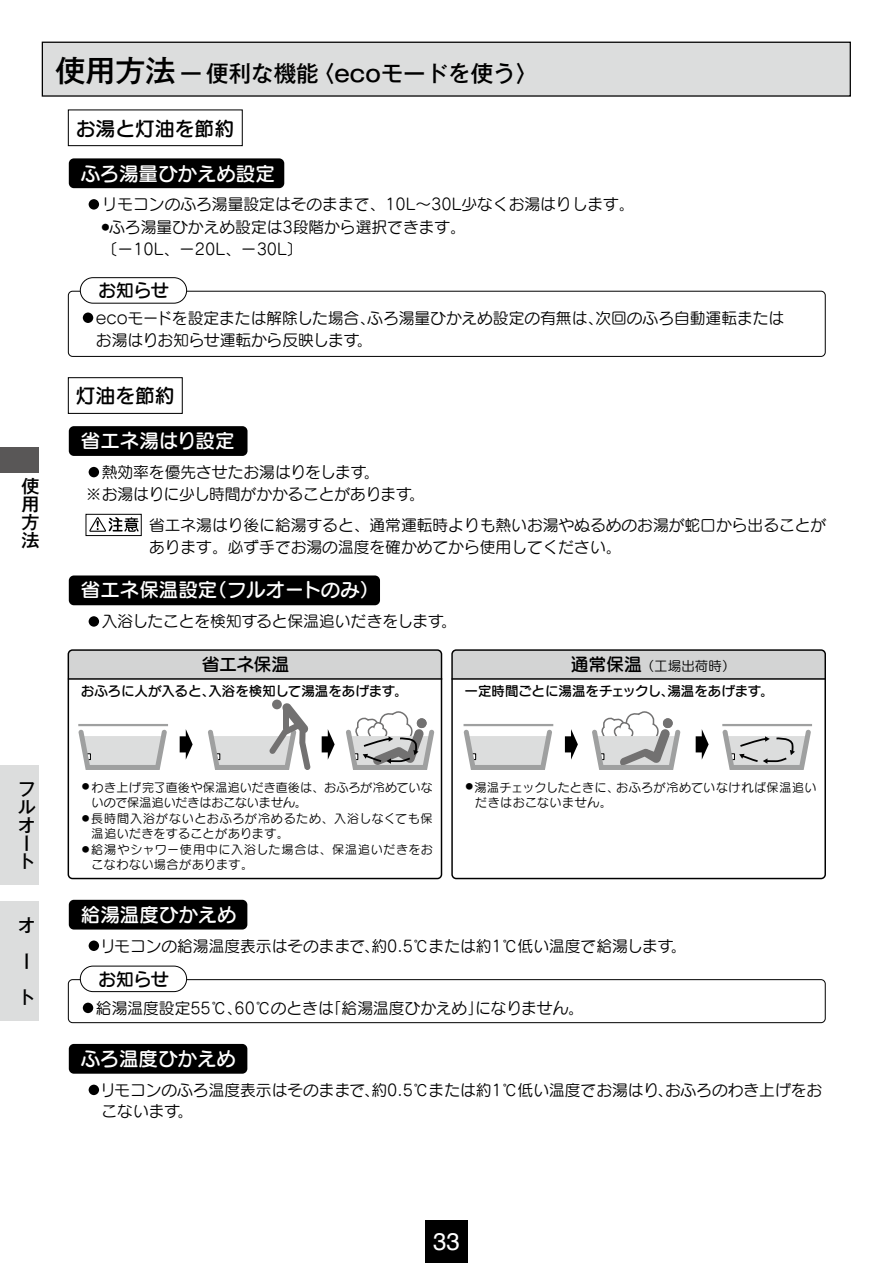
<style>
.page{position:relative;width:893px;height:1263px;background:#fff}
.page>*{position:absolute;margin:0;border:0;box-sizing:border-box;transform-origin:0 0}
.t1{font:24.15px "Helvetica";color:#fff}
.t2{font:500 22.5px "Gothic MB101";color:#000}
.t3{font:19.8px "Seurat Pro DB";color:#000}
.t4{font:19.5px "Seurat Pro DB";color:#fff}
.t5{font:18px "Seurat Pro DB";letter-spacing:-.02em;color:#000}
.t6{font:500 18px/18px "Gothic MB101";color:#000}
.t7{font:15.75px/22.4px "Seurat Pro M";color:#000}
.t8{font:13.5px "Seurat Pro DB";color:#000}
.t9{font:13.5px "Seurat Pro M";letter-spacing:.005em;color:#000}
.t10{font:12px/15.3px "Seurat Pro M";letter-spacing:.005em;color:#000}
.t11{font:12px/15.3px "Seurat Pro M";letter-spacing:.045em;color:#000}
.t12{font:12px/15.3px "Seurat Pro M";letter-spacing:.05em;color:#000}
.t13{font:12px/15.3px "Seurat Pro M";letter-spacing:.025em;color:#000}
.s1{font-size:30px}
.s2{font-family:"Seurat Pro DB";font-size:18px}
</style>
<div class="page">
<div style="left:425px;top:1220px;width:43px;height:43px;background:#000"></div>
<div style="left:0;top:447px;width:38px;height:26px;background:#595757"></div>
<div style="left:0;top:765px;width:38px;height:119px;background:#dcdddd"></div>
<div style="left:0;top:901px;width:38px;height:119px;background:#dcdddd"></div>
<div style="left:69px;top:426px;width:179px;height:30px;background:#000;border-radius:5px"></div>
<div style="left:84px;top:463px;width:19px;height:19px;border:4px solid #fff;border-radius:50%"></div>
<div style="left:68px;top:377px;width:115px;height:37px;border:1px solid #000"></div>
<div style="left:69px;top:158px;width:215px;height:30px;background:#000;border-radius:5px"></div>
<div style="left:68px;top:291px;width:758px;height:66px;border:1px solid #000;border-radius:4px"></div>
<div style="left:80px;top:278px;width:107px;height:25px;background:#fff;border-radius:13px"></div>
<div style="left:80px;top:277px;width:107px;height:27px;border:1px solid #000;border-radius:13px"></div>
<div style="left:79px;top:308px;width:19px;height:19px;border:4px solid #fff;border-radius:50%"></div>
<div style="left:68px;top:979px;width:758px;height:44px;border:1px solid #000;border-radius:4px"></div>
<div style="left:80px;top:966px;width:107px;height:25px;background:#fff;border-radius:13px"></div>
<div style="left:80px;top:966px;width:107px;height:26px;border:1px solid #000;border-radius:13px"></div>
<div style="left:79px;top:998px;width:19px;height:19px;border:4px solid #fff;border-radius:50%"></div>
<svg style="left:89px;top:517px;width:50px;height:15px"></svg>
<div style="left:86px;top:514px;width:55px;height:22px;border:1px solid #000"></div>
<div style="left:69px;top:575px;width:311px;height:30px;background:#000;border-radius:5px"></div>
<div style="left:84px;top:612px;width:19px;height:19px;border:4px solid #fff;border-radius:50%"></div>
<div style="left:69px;top:900px;width:178px;height:29px;background:#000;border-radius:5px"></div>
<div style="left:84px;top:936px;width:19px;height:19px;border:4px solid #fff;border-radius:50%"></div>
<div style="left:69px;top:1044px;width:178px;height:30px;background:#000;border-radius:5px"></div>
<div style="left:84px;top:1080px;width:19px;height:19px;border:4px solid #fff;border-radius:50%"></div>
<div style="left:68px;top:109px;width:175px;height:37px;border:1px solid #000"></div>
<div style="left:84px;top:195px;width:19px;height:19px;border:4px solid #fff;border-radius:50%"></div>
<div style="left:71px;top:652px;width:368px;height:25px;background:#d3d4d4"></div>
<div style="left:69px;top:651px;width:372px;height:28px;border:3px solid #d3d4d4"></div>
<div style="left:68px;top:649px;width:374px;height:230px;border:1px solid #000;border-radius:4px"></div>
<hr style="left:69px;top:678px;width:372px;height:2px;background:#000">
<div style="left:454px;top:652px;width:369px;height:25px;background:#d3d4d4"></div>
<div style="left:453px;top:651px;width:372px;height:28px;border:3px solid #d3d4d4"></div>
<div style="left:451px;top:649px;width:375px;height:230px;border:1px solid #000;border-radius:4px"></div>
<hr style="left:452px;top:678px;width:373px;height:2px;background:#000">
<svg style="left:180px;top:729px;width:13px;height:31px"></svg>
<svg style="left:322px;top:729px;width:13px;height:31px"></svg>
<svg style="left:78px;top:729px;width:89px;height:41px"></svg>
<hr style="left:78px;top:724px;width:90px;height:2px;background:#9fa0a0">
<svg style="left:272px;top:699px;width:10px;height:10px"></svg>
<svg style="left:208px;top:703px;width:103px;height:67px"></svg>
<svg style="left:346px;top:711px;width:88px;height:59px"></svg>
<svg style="left:565px;top:729px;width:13px;height:31px"></svg>
<svg style="left:696px;top:729px;width:13px;height:31px"></svg>
<svg style="left:464px;top:729px;width:88px;height:41px"></svg>
<hr style="left:464px;top:724px;width:89px;height:2px;background:#9fa0a0">
<hr style="left:722px;top:724px;width:90px;height:2px;background:#9fa0a0">
<svg style="left:592px;top:711px;width:88px;height:59px"></svg>
<svg style="left:722px;top:729px;width:89px;height:41px"></svg>
<div style="left:42px;top:42px;width:808px;height:54px;background:#dcdddd"></div>
<div style="left:42px;top:42px;width:809px;height:55px;border:1px solid #000"></div>
<p class="t6" style="left:22px;top:475px;width:19px;text-align:justify">使用方法</p>
<h2 class="t2" style="left:56px;top:58px;width:484px"><span class="s1">使用方法</span>ー便利な機能〈ecoモードを使う〉</h2>
<p class="t3" style="left:76px;top:115px;width:160px">お湯と灯油を節約</p>
<p class="t4" style="left:81px;top:161px;width:196px">ふろ湯量ひかえめ設定</p>
<p class="t7" style="left:86px;top:193px;width:550px">●リモコンのふろ湯量設定はそのままで、10L～30L少なくお湯はりします。</p>
<p class="t7" style="left:86px;top:215px;width:381px;text-indent:16px"><sup>●</sup>ふろ湯量ひかえめ設定は3段階から選択できます。　〔ー10L、ー20L、ー30L〕</p>
<p class="t5" style="left:98px;top:279px;width:72px">お知らせ</p>
<p class="t7" style="left:80px;top:306px;width:706px">●ecoモードを設定または解除した場合、ふろ湯量ひかえめ設定の有無は、次回のふろ自動運転または　お湯はりお知らせ運転から反映します。</p>
<p class="t3" style="left:76px;top:383px;width:100px">灯油を節約</p>
<p class="t4" style="left:81px;top:428px;width:155px">省エネ湯はり設定</p>
<p class="t7" style="left:86px;top:460px;width:340px">●熱効率を優先させたお湯はりをします。<br>※お湯はりに少し時間がかかることがあります。</p>
<p class="t7" style="left:149px;top:513px;width:679px">省エネ湯はり後に給湯すると、通常運転時よりも熱いお湯やぬるめのお湯が蛇口から出ることがあります。必ず手でお湯の温度を確かめてから使用してください。</p>
<p class="t4" style="left:81px;top:577px;width:300px">省エネ保温設定（フルオートのみ）</p>
<p class="t7" style="left:86px;top:610px;width:372px">●入浴したことを検知すると保温追いだきをします。</p>
<p class="t5" style="left:202px;top:652px;width:89px">省エネ保温</p>
<p class="t8" style="left:81px;top:682px;width:328px">おふろに人が入ると、入浴を検知して湯温をあげます。</p>
<p class="t9" style="left:571px;top:657px;width:166px"><span class="s2">通常保温</span>（工場出荷時）</p>
<p class="t8" style="left:465px;top:682px;width:311px">一定時間ごとに湯温をチェックし、湯温をあげます。</p>
<p class="t6" style="left:18px;top:778px;width:19px">フルオート</p>
<p class="t6" style="left:18px;top:905px;width:18px;line-height:36px">オート</p>
<p class="t10" style="left:92px;top:779px;width:343px;text-indent:-10px"><sup>●</sup> わき上げ完了直後や保温追いだき直後は、おふろが冷めていないので保温追いだきはおこないません。</p>
<p class="t11" style="left:92px;top:810px;width:342px;text-indent:-10px"><sup>●</sup> 長時間入浴がないとおふろが冷めるため、入浴しなくても保温追いだきをすることがあります。</p>
<p class="t12" style="left:92px;top:842px;width:343px;text-indent:-10px"><sup>●</sup> 給湯やシャワー使用中に入浴した場合は、保温追いだきをおこなわない場合があります。</p>
<p class="t4" style="left:81px;top:901px;width:157px">給湯温度ひかえめ</p>
<p class="t13" style="left:475px;top:779px;width:343px;text-indent:-10px"><sup>●</sup> 湯温チェックしたときに、おふろが冷めていなければ保温追いだきはおこないません。</p>
<p class="t7" style="left:86px;top:934px;width:602px">●リモコンの給湯温度表示はそのままで、約0.5℃または約1℃低い温度で給湯します。</p>
<p class="t5" style="left:98px;top:967px;width:72px">お知らせ</p>
<p class="t7" style="left:80px;top:996px;width:505px">●給湯温度設定55℃、60℃のときは「給湯温度ひかえめ」になりません。</p>
<p class="t4" style="left:81px;top:1046px;width:157px">ふろ温度ひかえめ</p>
<p class="t7" style="left:86px;top:1079px;width:738px;line-height:21.3px">●リモコンのふろ温度表示はそのままで、約0.5℃または約1℃低い温度でお湯はり、おふろのわき上げをお　こないます。</p>
<h1 class="t1" style="left:433px;top:1223px;width:28px">33</h1>
</div>
